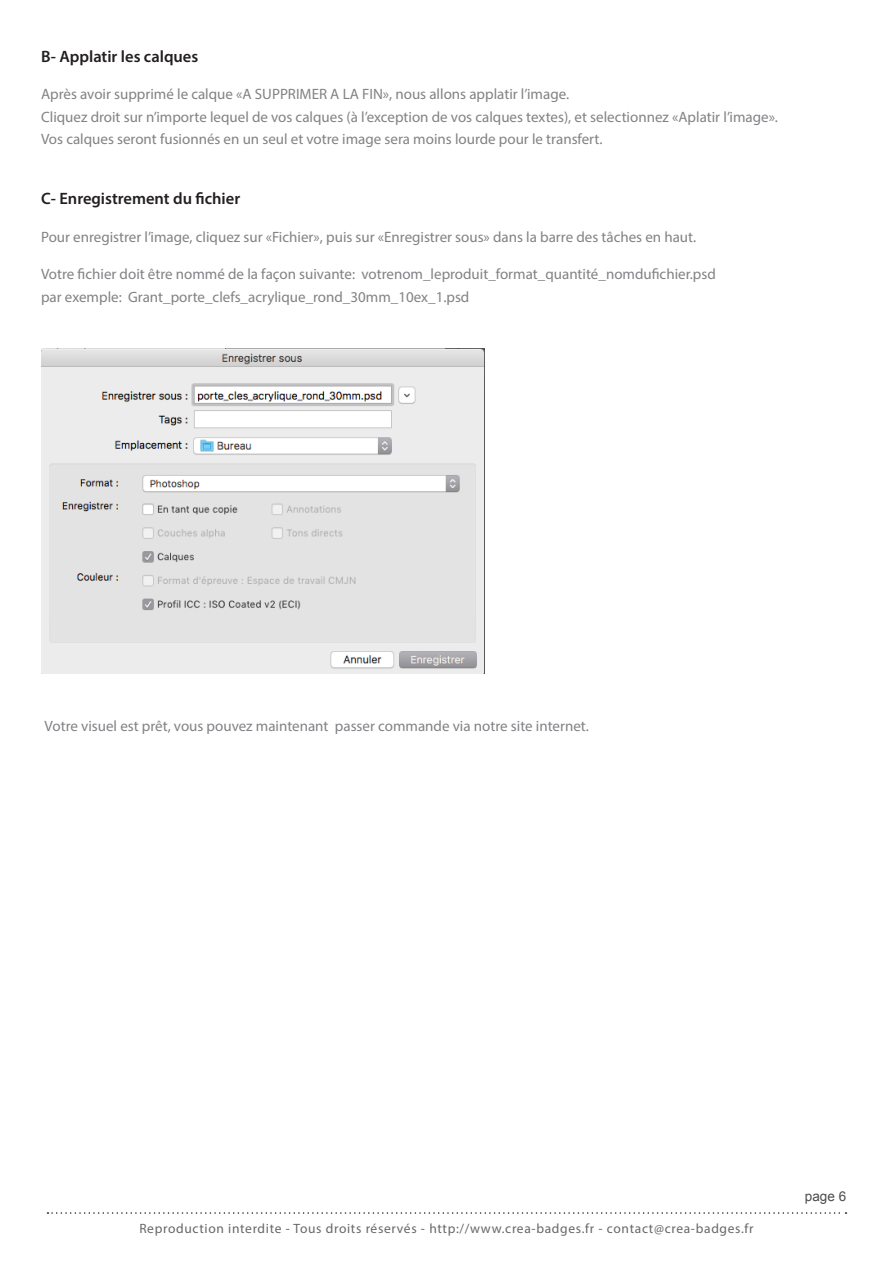
<style>
.page{position:relative;width:893px;height:1263px;background:#fff}
.page>*{position:absolute;margin:0;border:0;box-sizing:border-box;transform-origin:0 0}
.t1{font:600 16.5px "Myriad Pro";color:#231f20}
.t2{font:15px/22.5px "Myriad Pro";color:#808285}
.t3{font:13.5px "Myriad Pro";letter-spacing:.05em;color:#67676a}
.t4{font:13.5px "Arial";color:#4b4c4d}
</style>
<div class="page">
<svg style="left:47px;top:1212px;width:799px;height:2px"></svg>
<img style="left:41px;top:349px;width:443px;height:325px">
<p class="t1" style="left:41px;top:46px;width:159px">B- Applatir les calques</p>
<p class="t2" style="left:41px;top:83px;width:738px">Après avoir supprimé le calque «A SUPPRIMER A LA FIN», nous allons applatir l’image.<br>Cliquez droit sur n’importe lequel de vos calques (à l’exception de vos calques textes), et selectionnez «Aplatir l’image».<br>Vos calques seront fusionnés en un seul et votre image sera moins lourde pour le transfert.</p>
<p class="t1" style="left:41px;top:188px;width:201px">C- Enregistrement du fichier</p>
<p class="t2" style="left:41px;top:225px;width:657px">Pour enregistrer l’image, cliquez sur «Fichier», puis sur «Enregistrer sous» dans la barre des tâches en haut.</p>
<p class="t2" style="left:41px;top:263px;width:676px">Votre fichier doit être nommé de la façon suivante: votrenom_leproduit_format_quantité_nomdufichier.psd par exemple: Grant_porte_clefs_acrylique_rond_30mm_10ex_1.psd</p>
<p class="t2" style="left:45px;top:714px;width:546px">Votre visuel est prêt, vous pouvez maintenant passer commande via notre site internet.</p>
<p class="t3" style="left:139px;top:1220px;width:616px">Reproduction interdite - Tous droits réservés - http://www.crea-badges.fr - contact@crea-badges.fr</p>
<p class="t4" style="left:805px;top:1187px;width:43px">page 6</p>
</div>
